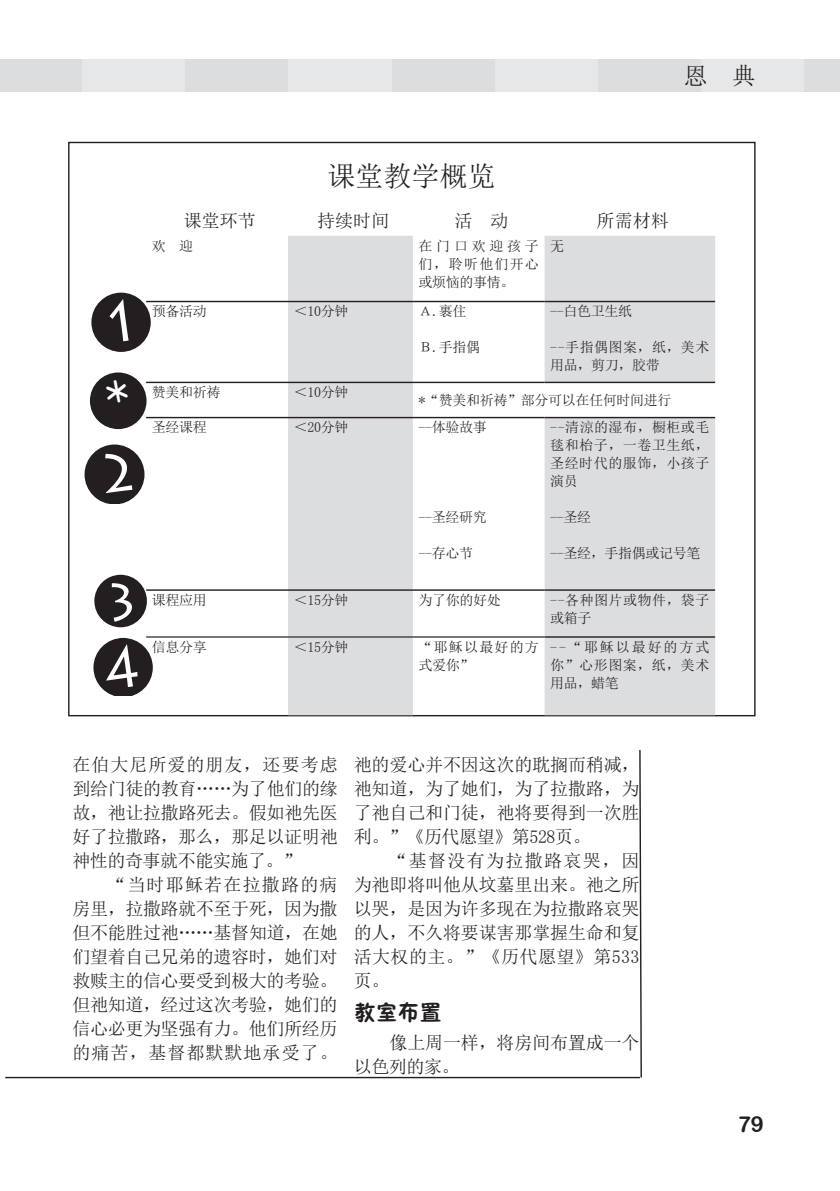
<style>
.page{position:relative;width:840px;height:1191px;background:#fff}
.page>*{position:absolute;margin:0;border:0;box-sizing:border-box;transform-origin:0 0}
.白框大標居中{font:28px "Sim Sun";color:#231f20}
.t1{font:24px "Sim Sun";color:#231f20}
.总结{font:22px "FZSEJW GB1 0";color:#231f20}
.t2{font:22px "Arial Rounded MT Bold";color:#231f20}
.內文空前字{font:18px/24px "Sim Sun";letter-spacing:-.01em;color:#231f20;text-align:justify}
.表格大標{font:18px "Sim Sun";color:#231f20}
.表格內文{font:14px/18px "Sim Sun";letter-spacing:-.025em;color:#231f20;text-align:justify}
.表格內文-2{font:14px/18px "Sim Sun";letter-spacing:.03em;color:#231f20}
.表格內文-3{font:14px/18px "Sim Sun";letter-spacing:.085em;color:#231f20}
</style>
<div class="page">
<div style="left:0;top:60px;width:83px;height:32px;background:#dcdddf"></div>
<div style="left:83px;top:60px;width:103px;height:32px;background:#e6e7e9"></div>
<div style="left:186px;top:60px;width:103px;height:32px;background:#dcdddf"></div>
<div style="left:289px;top:60px;width:103px;height:32px;background:#e6e7e9"></div>
<div style="left:392px;top:60px;width:103px;height:32px;background:#dcdddf"></div>
<div style="left:495px;top:60px;width:103px;height:32px;background:#e6e7e9"></div>
<div style="left:598px;top:60px;width:103px;height:32px;background:#dcdddf"></div>
<div style="left:701px;top:60px;width:103px;height:32px;background:#e6e7e9"></div>
<div style="left:804px;top:60px;width:35px;height:32px;background:#dcdddf"></div>
<svg style="left:288px;top:236px;width:426px;height:65px"></svg>
<svg style="left:288px;top:302px;width:426px;height:413px;fill:#dcdddf"></svg>
<hr style="left:146px;top:301px;width:142px;height:1px;background:#231f20">
<hr style="left:288px;top:301px;width:124px;height:1px;background:#231f20">
<hr style="left:412px;top:301px;width:132px;height:1px;background:#231f20">
<hr style="left:544px;top:301px;width:170px;height:1px;background:#231f20">
<hr style="left:146px;top:382px;width:142px;height:1px;background:#231f20">
<hr style="left:288px;top:382px;width:124px;height:1px;background:#231f20">
<hr style="left:412px;top:382px;width:132px;height:1px;background:#231f20">
<hr style="left:544px;top:382px;width:170px;height:1px;background:#231f20">
<hr style="left:146px;top:417px;width:142px;height:1px;background:#231f20">
<hr style="left:288px;top:417px;width:124px;height:1px;background:#231f20">
<hr style="left:412px;top:417px;width:132px;height:1px;background:#231f20">
<hr style="left:544px;top:417px;width:170px;height:1px;background:#231f20">
<hr style="left:146px;top:589px;width:142px;height:2px;background:#231f20">
<hr style="left:288px;top:589px;width:124px;height:2px;background:#231f20">
<hr style="left:412px;top:589px;width:132px;height:2px;background:#231f20">
<hr style="left:544px;top:589px;width:170px;height:2px;background:#231f20">
<hr style="left:544px;top:636px;width:170px;height:1px;background:#231f20">
<hr style="left:146px;top:636px;width:142px;height:1px;background:#404142">
<hr style="left:288px;top:636px;width:124px;height:1px;background:#404142">
<hr style="left:412px;top:636px;width:132px;height:1px;background:#404142">
<hr style="left:5px;top:1076px;width:634px;height:2px;background:#231f20">
<svg style="left:638px;top:750px;width:4px;height:329px"></svg>
<div style="left:91px;top:293px;width:60px;height:59px;background:#231f20;border-radius:50%"></div>
<div style="left:90px;top:372px;width:56px;height:57px;background:#231f20;border-radius:50%"></div>
<div style="left:94px;top:575px;width:53px;height:52px;background:#231f20;border-radius:50%"></div>
<svg style="left:84px;top:444px;width:60px;height:59px"></svg>
<svg style="left:93px;top:638px;width:60px;height:57px"></svg>
<p class="白框大標居中" style="left:327px;top:162px;width:169px">课堂教学概览</p>
<h2 class="t1" style="left:683px;top:64px;width:73px">恩　典</h2>
<p class="表格大標" style="left:184px;top:211px;width:73px">课堂环节</p>
<p class="表格大標" style="left:317px;top:211px;width:73px">持续时间</p>
<p class="表格大標" style="left:454px;top:211px;width:55px">活　动</p>
<p class="表格大標" style="left:596px;top:211px;width:73px">所需材料</p>
<p class="表格內文" style="left:152px;top:237px;width:43px">欢　迎</p>
<p class="表格內文" style="left:418px;top:237px;width:122px">在门口欢迎孩子们，聆听他们开心或烦恼的事情。</p>
<p class="表格內文" style="left:550px;top:237px;width:15px">无</p>
<p class="表格內文" style="left:152px;top:302px;width:56px">预备活动</p>
<p class="表格內文" style="left:293px;top:302px;width:56px">＜10分钟</p>
<p class="表格內文" style="left:418px;top:302px;width:49px">Ａ.裹住</p>
<p class="表格內文" style="left:418px;top:338px;width:63px">Ｂ.手指偶</p>
<p class="表格內文" style="left:550px;top:302px;width:83px">--白色卫生纸</p>
<p class="表格內文-2" style="left:550px;top:338px;width:160px">--手指偶图案，纸，美术用品，剪刀，胶带</p>
<p class="表格內文" style="left:152px;top:383px;width:70px">赞美和祈祷</p>
<p class="表格內文" style="left:293px;top:383px;width:56px">＜10分钟</p>
<p class="表格內文" style="left:418px;top:391px;width:254px">*“赞美和祈祷”部分可以在任何时间进行</p>
<p class="表格內文" style="left:152px;top:418px;width:56px">圣经课程</p>
<p class="表格內文" style="left:293px;top:418px;width:56px">＜20分钟</p>
<p class="表格內文" style="left:418px;top:418px;width:70px">--体验故事</p>
<p class="表格內文" style="left:418px;top:508px;width:70px">--圣经研究</p>
<p class="表格內文" style="left:418px;top:544px;width:56px">--存心节</p>
<p class="表格內文" style="left:550px;top:418px;width:161px">--清涼的湿布，橱柜或毛毯和枱子，一卷卫生纸，圣经时代的服饰，小孩子演员</p>
<p class="表格內文" style="left:550px;top:508px;width:42px">--圣经</p>
<p class="表格內文" style="left:550px;top:544px;width:152px">--圣经，手指偶或记号笔</p>
<p class="表格內文" style="left:152px;top:591px;width:56px">课程应用</p>
<p class="表格內文" style="left:293px;top:591px;width:56px">＜15分钟</p>
<p class="表格內文" style="left:418px;top:591px;width:84px">为了你的好处</p>
<p class="表格內文-2" style="left:550px;top:591px;width:160px">--各种图片或物件，袋子或箱子</p>
<p class="表格內文" style="left:152px;top:638px;width:56px">信息分享</p>
<p class="表格內文" style="left:293px;top:638px;width:56px">＜15分钟</p>
<p class="表格內文-3" style="left:418px;top:638px;width:122px">“耶稣以最好的方式爱你”</p>
<p class="表格內文" style="left:550px;top:638px;width:161px">--“耶稣以最好的方式你”心形图案，纸，美术用品，蜡笔</p>
<p class="內文空前字" style="left:72px;top:752px;width:267px">在伯大尼所爱的朋友，还要考虑到给门徒的教育……为了他们的缘故，祂让拉撒路死去。假如祂先医好了拉撒路，那么，那足以证明祂神性的奇事就不能实施了。”</p>
<p class="內文空前字" style="left:72px;top:872px;width:267px;text-indent:36px">“当时耶稣若在拉撒路的病房里，拉撒路就不至于死，因为撒但不能胜过祂……基督知道，在她们望着自己兄弟的遗容时，她们对救赎主的信心要受到极大的考验。但祂知道，经过这次考验，她们的信心必更为坚强有力。他们所经历的痛苦，基督都默默地承受了。</p>
<p class="內文空前字" style="left:353px;top:752px;width:287px">祂的爱心并不因这次的耽搁而稍减，祂知道，为了她们，为了拉撒路，为了祂自己和门徒，祂将要得到一次胜利。”《历代愿望》第528页。</p>
<p class="內文空前字" style="left:353px;top:848px;width:287px;text-indent:36px">“基督没有为拉撒路哀哭，因为祂即将叫他从坟墓里出来。祂之所以哭，是因为许多现在为拉撒路哀哭的人，不久将要谋害那掌握生命和复活大权的主。”《历代愿望》第533页。</p>
<p class="总结" style="left:353px;top:1000px;width:89px">教室布置</p>
<p class="內文空前字" style="left:353px;top:1030px;width:287px;text-indent:36px">像上周一样，将房间布置成一个以色列的家。</p>
<p class="t2" style="left:737px;top:1110px;width:28px">79</p>
</div>
